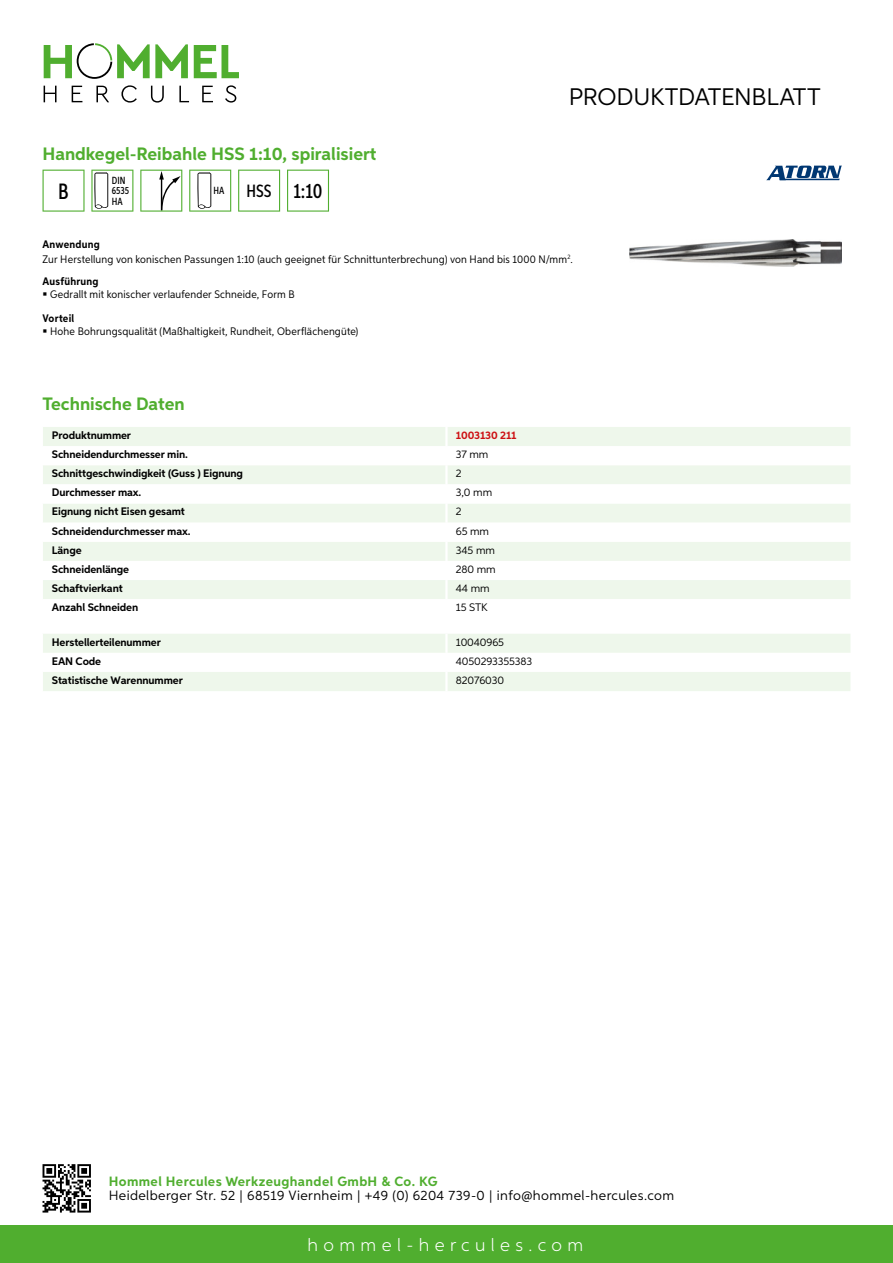
<style>
.page{position:relative;width:893px;height:1263px;background:#fff}
.page>*{position:absolute;margin:0;border:0;box-sizing:border-box;transform-origin:0 0}
.t1{font:24px "Aspira";letter-spacing:-.01em;color:#000}
.t2{font:500 22.2px "Aspira XX Nar";color:#000}
.t3{font:500 20.7px "Aspira XX Nar";color:#000}
.t4{font:700 18px "Aspira";color:#50ae2f}
.t5{font:300 18px "Aspira";letter-spacing:.3em;color:#fff}
.t6{font:13.5px "Aspira";letter-spacing:.03em;color:#000}
.t7{font:700 13.5px "Aspira";letter-spacing:.03em;color:#50ae2f}
.t8{font:700 10.95px "Aspira";letter-spacing:-.01em;color:#000}
.t9{font:10.95px/15.1px "Aspira Nar";letter-spacing:.015em;color:#000}
.t10{font:10.95px "Aspira";letter-spacing:-.01em;color:#000}
.t11{font:700 10.95px "Aspira Nar";letter-spacing:.02em;color:#000}
.t12{font:700 10.95px "Aspira";letter-spacing:-.01em;color:#cd1013}
.t13{font:500 10.35px/10.4px "Aspira XX Nar";color:#000}
.s1{font-size:17.85px}
.s2{font-weight:700}
</style>
<div class="page">
<div style="left:0;top:1226px;width:893px;height:37px;background:#50ae2f"></div>
<svg style="left:43px;top:1164px;width:48px;height:48px"></svg>
<svg style="left:194px;top:45px;width:45px;height:33px"></svg>
<svg style="left:44px;top:43px;width:144px;height:36px"></svg>
<svg style="left:44px;top:86px;width:13px;height:16px"></svg>
<svg style="left:72px;top:86px;width:10px;height:16px"></svg>
<svg style="left:96px;top:86px;width:13px;height:16px"></svg>
<svg style="left:121px;top:85px;width:16px;height:18px"></svg>
<svg style="left:151px;top:86px;width:13px;height:17px"></svg>
<svg style="left:179px;top:86px;width:10px;height:16px"></svg>
<svg style="left:202px;top:86px;width:11px;height:16px"></svg>
<svg style="left:225px;top:85px;width:11px;height:18px"></svg>
<div style="left:43px;top:427px;width:807px;height:19px;background:#eef7eb"></div>
<svg style="left:43px;top:465px;width:807px;height:134px;fill:#eef7eb"></svg>
<hr style="left:445px;top:427px;width:3px;height:19px;background:#fff">
<hr style="left:445px;top:465px;width:3px;height:19px;background:#fff">
<hr style="left:445px;top:484px;width:3px;height:19px;background:#fff">
<hr style="left:445px;top:503px;width:3px;height:20px;background:#fff">
<hr style="left:445px;top:523px;width:3px;height:19px;background:#fff">
<hr style="left:445px;top:542px;width:3px;height:19px;background:#fff">
<hr style="left:445px;top:561px;width:3px;height:19px;background:#fff">
<hr style="left:445px;top:580px;width:3px;height:19px;background:#fff">
<svg style="left:43px;top:634px;width:807px;height:57px"></svg>
<hr style="left:445px;top:672px;width:3px;height:19px;background:#fff">
<svg style="left:43px;top:170px;width:42px;height:42px"></svg>
<svg style="left:91px;top:170px;width:42px;height:42px"></svg>
<svg style="left:140px;top:170px;width:42px;height:42px"></svg>
<svg style="left:189px;top:170px;width:42px;height:42px"></svg>
<svg style="left:238px;top:170px;width:42px;height:42px"></svg>
<svg style="left:287px;top:170px;width:42px;height:42px"></svg>
<img style="left:629px;top:239px;width:213px;height:27px">
<svg style="left:766px;top:166px;width:76px;height:14px"></svg>
<h3 class="t4" style="left:43px;top:142px;width:335px">Handkegel-Reibahle HSS 1:10, spiralisiert</h3>
<h2 class="t2" style="left:58px;top:178px;width:12px">B</h2>
<p class="t13" style="left:112px;top:175px;width:19px">DIN<br>6535<br>HA</p>
<h3 class="t3" style="left:213px;top:178px;width:111px"><sup>HA</sup> <span class="s1">HSS</span> 1:10</h3>
<h1 class="t1" style="left:569px;top:82px;width:253px">Produktdatenblatt</h1>
<p class="t9" style="left:43px;top:236px;width:532px"><span class="s2">Anwendung<br></span>Zur Herstellung von konischen Passungen 1:10 (auch geeignet für Schnittunterbrechung) von Hand bis 1000 N/mm<sup>2</sup>.</p>
<p class="t11" style="left:43px;top:274px;width:58px">Ausführung</p>
<p class="t9" style="left:50px;top:286px;width:246px">Gedrallt mit konischer verlaufender Schneide, Form B</p>
<p class="t11" style="left:43px;top:311px;width:33px">Vorteil</p>
<p class="t9" style="left:50px;top:323px;width:310px">Hohe Bohrungsqualität (Maßhaltigkeit, Rundheit, Oberflächengüte)</p>
<h3 class="t4" style="left:43px;top:393px;width:144px">Technische Daten</h3>
<p class="t8" style="left:52px;top:428px;width:81px">Produktnummer</p>
<p class="t12" style="left:456px;top:428px;width:62px">1003130 211</p>
<p class="t8" style="left:52px;top:447px;width:138px">Schneidendurchmesser min.</p>
<p class="t10" style="left:456px;top:448px;width:34px">37 mm</p>
<p class="t8" style="left:52px;top:467px;width:193px">Schnittgeschwindigkeit (Guss ) Eignung</p>
<p class="t10" style="left:456px;top:467px;width:7px">2</p>
<p class="t8" style="left:52px;top:486px;width:91px">Durchmesser max.</p>
<p class="t10" style="left:456px;top:486px;width:38px">3,0 mm</p>
<p class="t8" style="left:52px;top:505px;width:135px">Eignung nicht Eisen gesamt</p>
<p class="t10" style="left:456px;top:505px;width:7px">2</p>
<p class="t8" style="left:52px;top:524px;width:140px">Schneidendurchmesser max.</p>
<p class="t10" style="left:456px;top:524px;width:35px">65 mm</p>
<p class="t8" style="left:52px;top:543px;width:31px">Länge</p>
<p class="t10" style="left:456px;top:543px;width:41px">345 mm</p>
<p class="t8" style="left:52px;top:562px;width:79px">Schneidenlänge</p>
<p class="t10" style="left:456px;top:562px;width:41px">280 mm</p>
<p class="t8" style="left:52px;top:581px;width:72px">Schaftvierkant</p>
<p class="t10" style="left:456px;top:581px;width:35px">44 mm</p>
<p class="t8" style="left:52px;top:601px;width:88px">Anzahl Schneiden</p>
<p class="t10" style="left:456px;top:601px;width:27px">15 STK</p>
<p class="t8" style="left:52px;top:635px;width:111px">Herstellerteilenummer</p>
<p class="t10" style="left:456px;top:635px;width:50px">10040965</p>
<p class="t8" style="left:52px;top:654px;width:51px">EAN Code</p>
<p class="t10" style="left:456px;top:654px;width:78px">4050293355383</p>
<p class="t8" style="left:52px;top:673px;width:132px">Statistische Warennummer</p>
<p class="t10" style="left:456px;top:673px;width:50px">82076030</p>
<p class="t7" style="left:109px;top:1172px;width:330px">Hommel Hercules Werkzeughandel GmbH &amp; Co. KG</p>
<p class="t6" style="left:109px;top:1187px;width:567px">Heidelberger Str. 52 | 68519 Viernheim | +49 (0) 6204 739-0 | info@hommel-hercules.com</p>
<h3 class="t5" style="left:307px;top:1234px;width:277px">hommel-hercules.com</h3>
</div>
